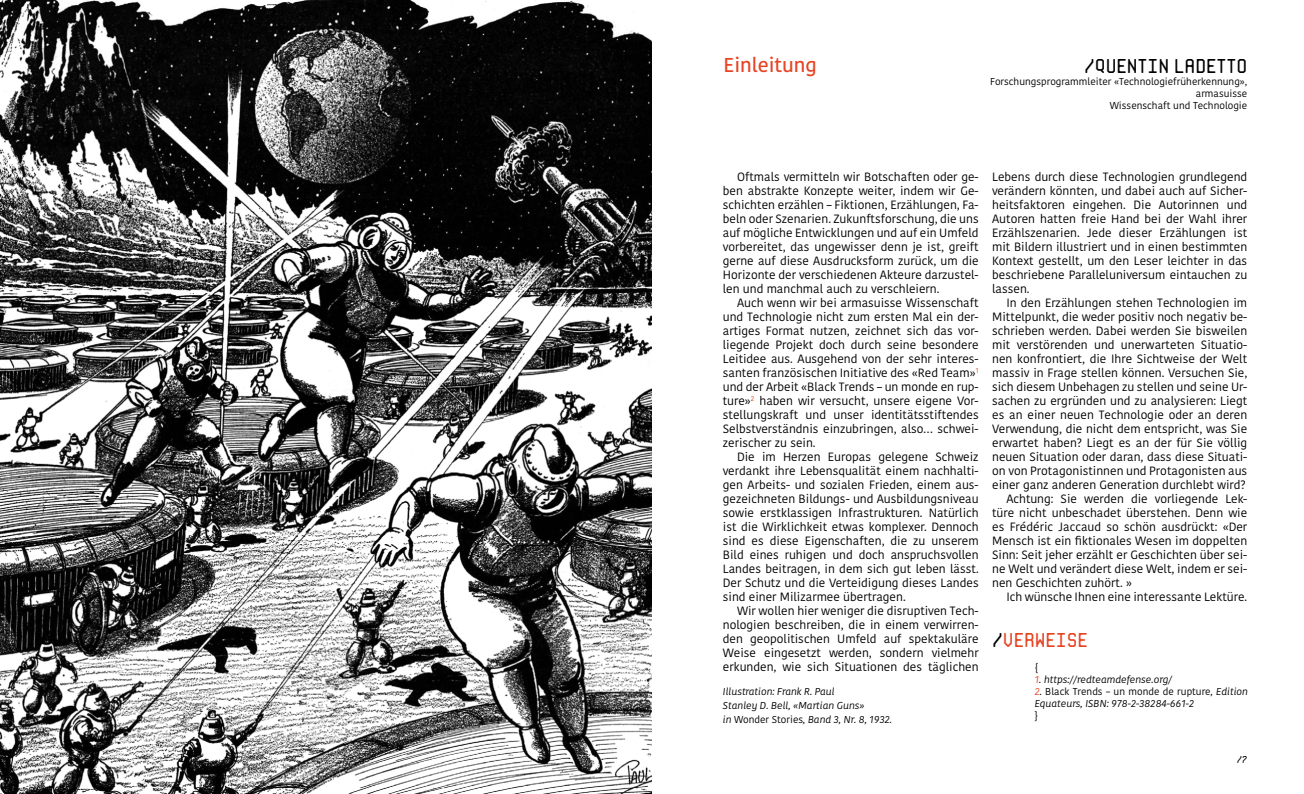
<style>
.page{position:relative;width:1304px;height:794px;background:#fff}
.page>*{position:absolute;margin:0;border:0;box-sizing:border-box;transform-origin:0 0}
.t1{font:20px "Monorama";color:#000}
.t2{font:600 20px "Kohinoor Latin";color:#e84424}
.t3{font:20px "Monorama";color:#e84424}
.t4{font:12px/14px "Kohinoor Latin";color:#000;text-align:justify}
.t5{font:italic 10px/14px "Kohinoor Latin";color:#000}
.t6{font:10px/12px "Kohinoor Latin";color:#000;text-align:right}
.t7{font:10px "Monorama";color:#000}
.s1{font-style:normal}
.s2{color:#000}
.s3{color:#e84424}
</style>
<div class="page">
<img style="left:0;top:0;width:652px;height:794px">
<h1 class="t2" style="left:724px;top:52px;width:95px">Einleitung</h1>
<h1 class="t1" style="left:1084px;top:53px;width:165px">/QUENTIN LADETTO</h1>
<p class="t6" style="left:990px;top:75px;width:259px">Forschungsprogrammleiter «Technologiefrüherkennung», armasuisse<br>Wissenschaft und Technologie</p>
<p class="t4" style="left:723px;top:170px;width:257px;text-indent:14px">Oftmals vermitteln wir Botschaften oder ge&shy;ben abstrakte Konzepte weiter, indem wir Ge&shy;schichten erzählen – Fiktionen, Erzählungen, Fa&shy;beln oder Szenarien. Zukunftsforschung, die uns auf mögliche Entwicklungen und auf ein Umfeld vorbereitet, das ungewisser denn je ist, greift gerne auf diese Ausdrucksform zurück, um die Horizonte der verschiedenen Akteure darzustel&shy;len und manchmal auch zu verschleiern.</p>
<p class="t4" style="left:723px;top:296px;width:257px;text-indent:14px">Auch wenn wir bei armasuisse Wissenschaft und Technologie nicht zum ersten Mal ein der&shy;artiges Format nutzen, zeichnet sich das vor&shy;liegende Projekt doch durch seine besondere Leitidee aus. Ausgehend von der sehr interes&shy;santen französischen Initiative des «Red Team»<sup>1 </sup>und der Arbeit «Black Trends – un monde en rup&shy;ture»<sup>2</sup> haben wir versucht, unsere eigene Vor&shy;stellungskraft und unser identitätsstiftendes Selbstverständnis einzubringen, also… schwei&shy;zerischer zu sein.</p>
<p class="t4" style="left:723px;top:450px;width:257px;text-indent:14px">Die im Herzen Europas gelegene Schweiz verdankt ihre Lebensqualität einem nachhalti&shy;gen Arbeits- und sozialen Frieden, einem aus&shy;gezeichneten Bildungs- und Ausbildungsniveau sowie erstklassigen Infrastrukturen. Natürlich ist die Wirklichkeit etwas komplexer. Dennoch sind es diese Eigenschaften, die zu unserem Bild eines ruhigen und doch anspruchsvollen Landes beitragen, in dem sich gut leben lässt.<br>Der Schutz und die Verteidigung dieses Landes sind einer Milizarmee übertragen.</p>
<p class="t4" style="left:723px;top:604px;width:257px;text-indent:14px">Wir wollen hier weniger die disruptiven Tech&shy;nologien beschreiben, die in einem verwirren&shy;den geopolitischen Umfeld auf spektakuläre Weise eingesetzt werden, sondern vielmehr erkunden, wie sich Situationen des täglichen</p>
<p class="t5" style="left:723px;top:685px;width:171px">Illustration: Frank R. Paul<br>Stanley D. Bell, «Martian Guns»<br>in <span class="s1">Wonder Stories</span>, Band 3, Nr. 8, 1932.</p>
<p class="t4" style="left:992px;top:170px;width:257px">Lebens durch diese Technologien grundlegend verändern könnten, und dabei auch auf Sicher&shy;heitsfaktoren eingehen. Die Autorinnen und Autoren hatten freie Hand bei der Wahl ihrer Erzählszenarien. Jede dieser Erzählungen ist mit Bildern illustriert und in einen bestimmten Kontext gestellt, um den Leser leichter in das beschriebene Paralleluniversum eintauchen zu lassen.</p>
<p class="t4" style="left:1006px;top:296px;width:242px">In den Erzählungen stehen Technologien im</p>
<p class="t4" style="left:992px;top:310px;width:257px">Mittelpunkt, die weder positiv noch negativ be-</p>
<p class="t4" style="left:992px;top:324px;width:257px">schrieben werden. Dabei werden Sie bisweilen</p>
<p class="t4" style="left:992px;top:338px;width:257px">mit verstörenden und unerwarteten Situatio-</p>
<p class="t4" style="left:992px;top:352px;width:257px">nen konfrontiert, die Ihre Sichtweise der Welt</p>
<p class="t4" style="left:992px;top:366px;width:257px">massiv in Frage stellen können. Versuchen Sie,</p>
<p class="t4" style="left:992px;top:380px;width:257px">sich diesem Unbehagen zu stellen und seine Ur-</p>
<p class="t4" style="left:992px;top:394px;width:257px">sachen zu ergründen und zu analysieren: Liegt</p>
<p class="t4" style="left:992px;top:408px;width:257px">es an einer neuen Technologie oder an deren</p>
<p class="t4" style="left:992px;top:422px;width:257px">Verwendung, die nicht dem entspricht, was Sie</p>
<p class="t4" style="left:992px;top:436px;width:257px">erwartet haben? Liegt es an der für Sie völlig</p>
<p class="t4" style="left:992px;top:450px;width:257px">neuen Situation oder daran, dass diese Situati-</p>
<p class="t4" style="left:992px;top:464px;width:257px">on von Protagonistinnen und Protagonisten aus</p>
<p class="t4" style="left:992px;top:478px;width:255px">einer ganz anderen Generation durchlebt wird?</p>
<p class="t4" style="left:1006px;top:492px;width:242px">Achtung: Sie werden die vorliegende Lek-</p>
<p class="t4" style="left:992px;top:506px;width:257px">türe nicht unbeschadet überstehen. Denn wie</p>
<p class="t4" style="left:992px;top:520px;width:257px">es Frédéric Jaccaud so schön ausdrückt: «Der</p>
<p class="t4" style="left:992px;top:534px;width:257px">Mensch ist ein fiktionales Wesen im doppelten</p>
<p class="t4" style="left:992px;top:548px;width:257px">Sinn: Seit jeher erzählt er Geschichten über sei-</p>
<p class="t4" style="left:992px;top:562px;width:257px">ne Welt und verändert diese Welt, indem er sei-</p>
<p class="t4" style="left:992px;top:576px;width:141px">nen Geschichten zuhört. »</p>
<p class="t4" style="left:1006px;top:590px;width:242px">Ich wünsche Ihnen eine interessante Lektüre.</p>
<h1 class="t3" style="left:992px;top:627px;width:97px"><span class="s2">/</span>VERWEISE</h1>
<p class="t6" style="left:1035px;top:661px;width:5px">{</p>
<p class="t5" style="left:1035px;top:672px;width:139px"><span class="s3">1</span>. https://redteamdefense.org/</p>
<p class="t5" style="left:1035px;top:685px;width:215px;line-height:12px"><span class="s3">2</span>. <span class="s1">Black Trends – un monde de rupture</span>, Edition<br>Equateurs, ISBN: 978-2-38284-661-2</p>
<p class="t6" style="left:1035px;top:709px;width:5px">}</p>
<p class="t7" style="left:1237px;top:753px;width:12px">/7</p>
</div>
